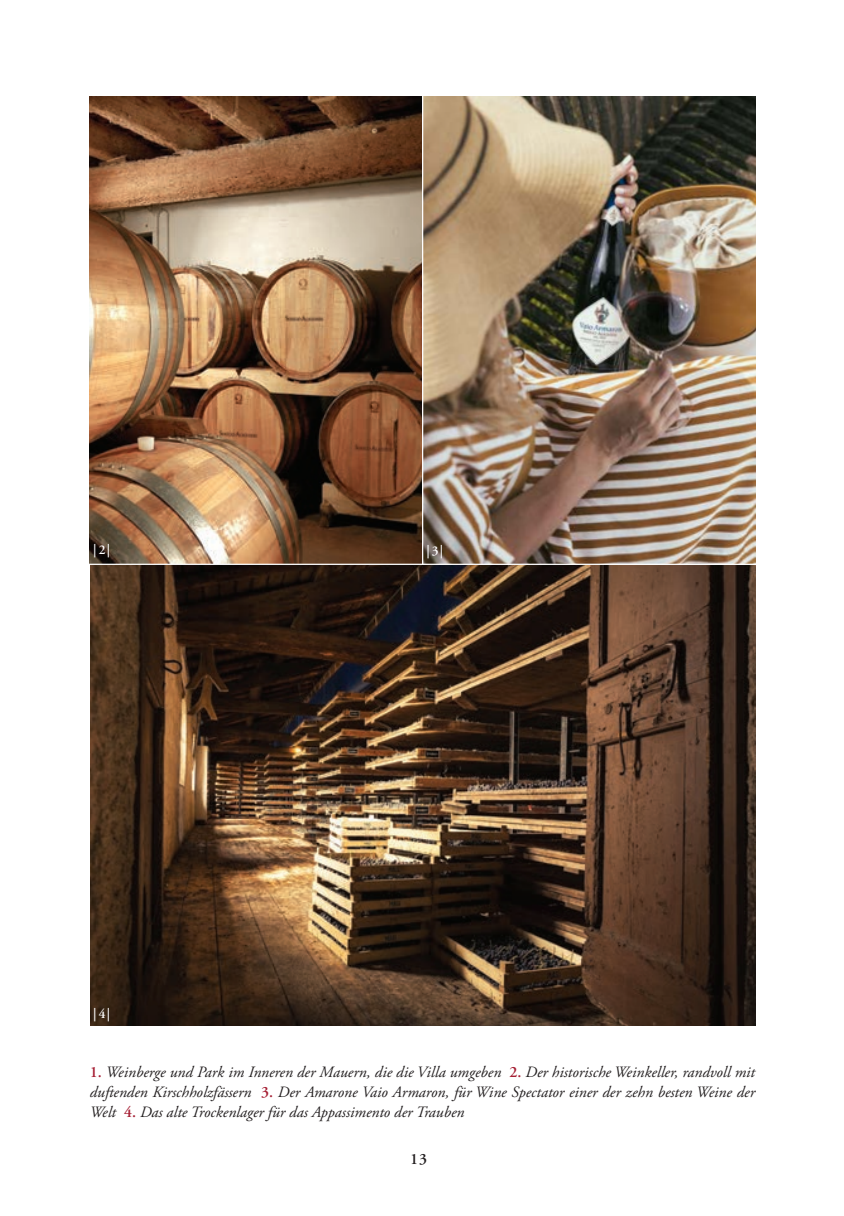
<style>
.page{position:relative;width:844px;height:1216px;background:#fff}
.page>*{position:absolute;margin:0;border:0;box-sizing:border-box;transform-origin:0 0}
.t1{font:italic 15.75px/20.1px "Adobe Garamond Pro";color:#231f20;text-align:justify}
.t2{font:600 15.75px "Adobe Garamond Pro";color:#231f20}
.t3{font:600 13.47px "Adobe Garamond Pro";color:#fff}
.s1{font-weight:600;font-style:normal;color:#a62035}
</style>
<div class="page">
<img style="left:90px;top:97px;width:665px;height:928px">
<hr style="left:74px;top:563px;width:702px;height:2px;background:#fff">
<hr style="left:422px;top:69px;width:1px;height:495px;background:#fff">
<p class="t3" style="left:93px;top:542px;width:18px">|2|</p>
<p class="t3" style="left:93px;top:1005px;width:18px">|4|</p>
<p class="t3" style="left:426px;top:543px;width:18px">|3|</p>
<p class="t1" style="left:90px;top:1062px;width:666px"><span class="s1">1.</span> Weinberge und Park im Inneren der Mauern, die die Villa umgeben <span class="s1">2.</span> Der historische Weinkeller, randvoll mit duftenden Kirschholzfässern <span class="s1">3.</span> Der Amarone Vaio Armaron, für Wine Spectator einer der zehn besten Weine der Welt <span class="s1">4.</span> Das alte Trockenlager für das Appassimento der Trauben</p>
<p class="t2" style="left:410px;top:1149px;width:18px">13</p>
</div>
